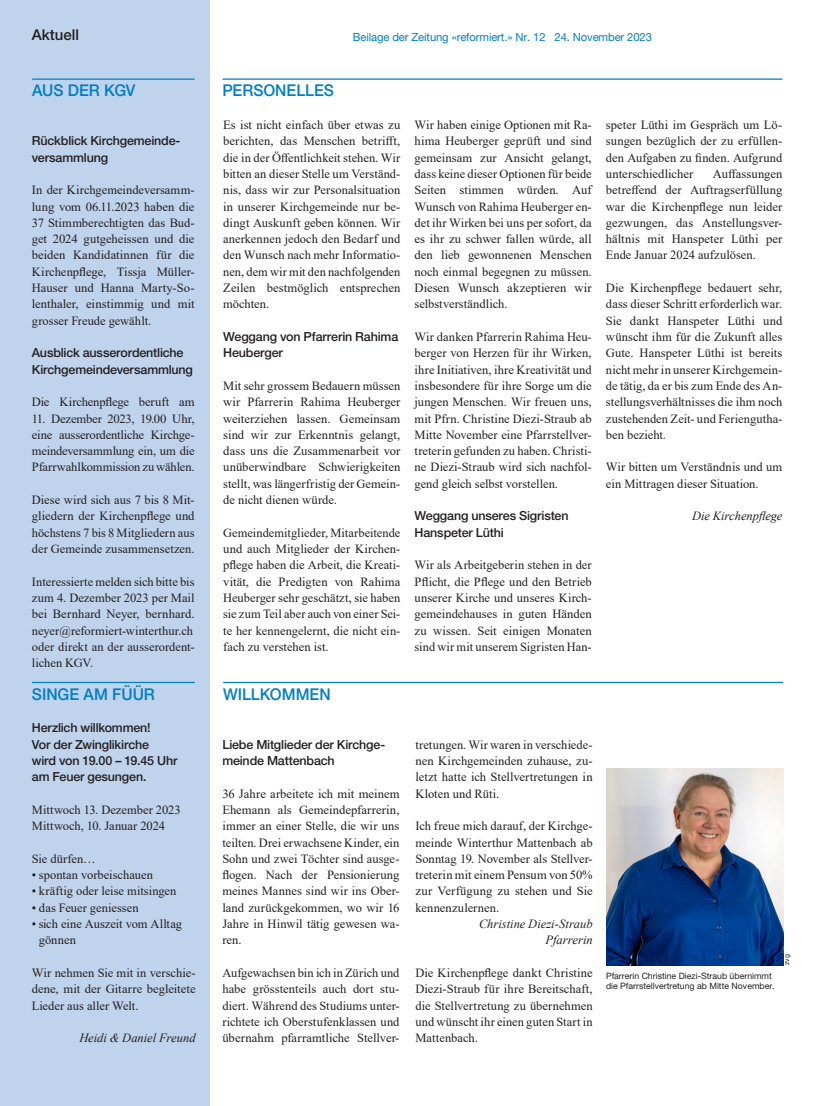
<style>
.page{position:relative;width:815px;height:1106px;background:#fff}
.page>*{position:absolute;margin:0;border:0;box-sizing:border-box;transform-origin:0 0}
.t1{font:500 16.25px "Helvetica Neue LT Pro";color:#007fc4;scale:.96 1}
.t2{font:500 15px "Helvetica Neue LT Pro";color:#231f20}
.t3{font:12.5px/16.2px "Times New Roman";color:#231f20;text-align:justify}
.t4{font:500 12.5px/16.2px "Helvetica Neue LT Pro";letter-spacing:-.015em;color:#231f20}
.t5{font:italic 12.5px/16.2px "Times New Roman";letter-spacing:-.005em;color:#231f20;text-align:right}
.t6{font:11.25px "Helvetica Neue LT Pro";letter-spacing:-.01em;color:#007fc4}
.t7{font:8.75px/10.5px "Helvetica Neue LT Pro";color:#231f20}
.t8{font:6.88px "Helvetica Neue LT Pro";color:#231f20}
</style>
<div class="page">
<div style="left:0;top:0;width:209px;height:1106px;background:#c0d3ec"></div>
<hr style="left:32px;top:78px;width:163px;height:2px;background:#007fc4">
<hr style="left:222px;top:78px;width:560px;height:2px;background:#007fc4">
<img style="left:606px;top:768px;width:177px;height:197px">
<hr style="left:223px;top:682px;width:560px;height:1px;background:#007fc4">
<hr style="left:32px;top:682px;width:163px;height:1px;background:#007fc4">
<p class="t2" style="left:32px;top:25px;width:49px">Aktuell</p>
<p class="t6" style="left:353px;top:30px;width:301px">Beilage der Zeitung «reformiert.» Nr. 12 24. November 2023</p>
<h1 class="t1" style="left:32px;top:81px;width:109px">AUS DER KGV</h1>
<p class="t4" style="left:32px;top:133px;width:150px">Rückblick Kirchgemeinde&shy;versammlung</p>
<p class="t3" style="left:32px;top:181px;width:164px">In der Kirchgemeindeversamm&shy;lung vom 06.11.2023 haben die 37 Stimmberechtigten das Bud&shy;get 2024 gutgeheissen und die beiden Kandidatinnen für die Kirchenpflege, Tissja Müller-Hauser und Hanna Marty-So&shy;lenthaler, einstimmig und mit grosser Freude gewählt.</p>
<p class="t4" style="left:32px;top:344px;width:163px">Ausblick ausserordentliche<br>Kirchgemeindeversammlung</p>
<p class="t3" style="left:32px;top:393px;width:164px">Die Kirchenpflege beruft am</p>
<p class="t3" style="left:32px;top:410px;width:164px">11. Dezember 2023, 19.00 Uhr, eine ausserordentliche Kirchge&shy;meindeversammlung ein, um die Pfarrwahlkommission zu wählen.</p>
<p class="t3" style="left:32px;top:491px;width:164px">Diese wird sich aus 7 bis 8 Mit&shy;gliedern der Kirchenpflege und höchstens 7 bis 8 Mitgliedern aus der Gemeinde zusammensetzen.</p>
<p class="t3" style="left:32px;top:573px;width:164px">Interessierte melden sich bitte bis zum 4. Dezember 2023 per Mail bei Bernhard Neyer, bernhard. neyer@reformiert-winterthur.ch oder direkt an der ausserordent&shy;lichen KGV.</p>
<h1 class="t1" style="left:32px;top:684px;width:130px">SINGE AM FÜÜR</h1>
<p class="t4" style="left:32px;top:719px;width:147px">Herzlich willkommen!<br>Vor der Zwinglikirche<br>wird von 19.00 – 19.45 Uhr am Feuer gesungen.</p>
<p class="t3" style="left:32px;top:801px;width:150px">Mittwoch 13. Dezember 2023<br>Mittwoch, 10. Januar 2024</p>
<p class="t3" style="left:32px;top:850px;width:65px">Sie dürfen…</p>
<p class="t3" style="left:32px;top:866px;width:123px">• spontan vorbeischauen</p>
<p class="t3" style="left:32px;top:882px;width:146px">• kräftig oder leise mitsingen</p>
<p class="t3" style="left:32px;top:899px;width:108px">• das Feuer geniessen</p>
<p class="t3" style="left:39px;top:915px;width:145px;text-indent:-7px">• sich eine Auszeit vom Alltag gönnen</p>
<p class="t3" style="left:32px;top:964px;width:165px">Wir nehmen Sie mit in verschie&shy;dene, mit der Gitarre begleitete Lieder aus aller Welt.</p>
<p class="t5" style="left:79px;top:1029px;width:118px">Heidi &amp; Daniel Freund</p>
<h1 class="t1" style="left:222px;top:81px;width:118px">PERSONELLES</h1>
<p class="t3" style="left:223px;top:116px;width:179px">Es ist nicht einfach über etwas zu berichten, das Menschen betrifft, die in der Öffentlichkeit stehen. Wir bitten an dieser Stelle um Verständ&shy;nis, dass wir zur Personalsituation in unserer Kirchgemeinde nur be&shy;dingt Auskunft geben können. Wir anerkennen jedoch den Bedarf und den Wunsch nach mehr Informatio&shy;nen, dem wir mit den nachfolgenden Zeilen bestmöglich entsprechen möchten.</p>
<p class="t4" style="left:223px;top:328px;width:177px">Weggang von Pfarrerin Rahima<br>Heuberger</p>
<p class="t3" style="left:223px;top:377px;width:179px">Mit sehr grossem Bedauern müssen wir Pfarrerin Rahima Heuberger weiterziehen lassen. Gemeinsam sind wir zur Erkenntnis gelangt, dass uns die Zusammenarbeit vor unüberwindbare Schwierigkeiten stellt, was längerfristig der Gemein&shy;de nicht dienen würde.</p>
<p class="t3" style="left:223px;top:524px;width:179px">Gemeindemitglieder, Mitarbeitende und auch Mitglieder der Kirchen&shy;pflege haben die Arbeit, die Kreati&shy;vität, die Predigten von Rahima Heuberger sehr geschätzt, sie haben sie zum Teil aber auch von einer Sei&shy;te her kennengelernt, die nicht ein&shy;fach zu verstehen ist.</p>
<p class="t3" style="left:415px;top:116px;width:179px">Wir haben einige Optionen mit Ra&shy;hima Heuberger geprüft und sind gemeinsam zur Ansicht gelangt, dass keine dieser Optionen für beide Seiten stimmen würden. Auf Wunsch von Rahima Heuberger en&shy;det ihr Wirken bei uns per sofort, da es ihr zu schwer fallen würde, all den lieb gewonnenen Menschen noch einmal begegnen zu müssen.<br>Diesen Wunsch akzeptieren wir selbstverständlich.</p>
<p class="t3" style="left:415px;top:328px;width:179px">Wir danken Pfarrerin Rahima Heu&shy;berger von Herzen für ihr Wirken, ihre Initiativen, ihre Kreativität und insbesondere für ihre Sorge um die jungen Menschen. Wir freuen uns, mit Pfrn. Christine Diezi-Straub ab Mitte November eine Pfarrstellver&shy;treterin gefunden zu haben. Christi&shy;ne Diezi-Straub wird sich nachfol&shy;gend gleich selbst vorstellen.</p>
<p class="t4" style="left:415px;top:507px;width:156px">Weggang unseres Sigristen<br>Hanspeter Lüthi</p>
<p class="t3" style="left:415px;top:556px;width:179px">Wir als Arbeitgeberin stehen in der Pflicht, die Pflege und den Betrieb unserer Kirche und unseres Kirch&shy;gemeindehauses in guten Händen zu wissen. Seit einigen Monaten sind wir mit unserem Sigristen Han-</p>
<p class="t3" style="left:606px;top:116px;width:178px">speter Lüthi im Gespräch um Lö&shy;sungen bezüglich der zu erfüllen&shy;den Aufgaben zu finden. Aufgrund unterschiedlicher</p>
<p class="t3" style="left:606px;top:165px;width:178px;text-indent:107px">Auffassungen betreffend der Auftragserfüllung war die Kirchenpflege nun leider gezwungen, das Anstellungsver&shy;hältnis mit Hanspeter Lüthi per Ende Januar 2024 aufzulösen.</p>
<p class="t3" style="left:606px;top:279px;width:178px">Die Kirchenpflege bedauert sehr, dass dieser Schritt erforderlich war.<br>Sie dankt Hanspeter Lüthi und wünscht ihm für die Zukunft alles Gute. Hanspeter Lüthi ist bereits nicht mehr in unserer Kirchgemein&shy;de tätig, da er bis zum Ende des An&shy;stellungsverhältnisses die ihm noch zustehenden Zeit- und Feriengutha&shy;ben bezieht.</p>
<p class="t3" style="left:606px;top:459px;width:178px">Wir bitten um Verständnis und um ein Mittragen dieser Situation.</p>
<p class="t5" style="left:692px;top:508px;width:92px">Die Kirchenpflege</p>
<h1 class="t1" style="left:223px;top:684px;width:113px">WILLKOMMEN</h1>
<p class="t4" style="left:222px;top:736px;width:165px">Liebe Mitglieder der Kirchge&shy;meinde Mattenbach</p>
<p class="t3" style="left:222px;top:785px;width:179px">36 Jahre arbeitete ich mit meinem Ehemann als Gemeindepfarrerin, immer an einer Stelle, die wir uns teilten. Drei erwachsene Kinder, ein Sohn und zwei Töchter sind ausge&shy;flogen. Nach der Pensionierung meines Mannes sind wir ins Ober&shy;land zurückgekommen, wo wir 16<br>Jahre in Hinwil tätig gewesen wa&shy;ren.</p>
<p class="t3" style="left:222px;top:964px;width:179px">Aufgewachsen bin ich in Zürich und habe grösstenteils auch dort stu&shy;diert. Während des Studiums unter&shy;richtete ich Oberstufenklassen und übernahm pfarramtliche Stellver-</p>
<p class="t3" style="left:415px;top:736px;width:179px">tretungen. Wir waren in verschiede&shy;nen Kirchgemeinden zuhause, zu&shy;letzt hatte ich Stellvertretungen in Kloten und Rüti.</p>
<p class="t3" style="left:415px;top:817px;width:179px">Ich freue mich darauf, der Kirchge&shy;meinde Winterthur Mattenbach ab Sonntag 19. November als Stellver&shy;treterin mit einem Pensum von 50% zur Verfügung zu stehen und Sie kennenzulernen.</p>
<p class="t5" style="left:479px;top:915px;width:115px">Christine Diezi-Straub<br>Pfarrerin</p>
<p class="t3" style="left:415px;top:964px;width:179px">Die Kirchenpflege dankt Christine Diezi-Straub für ihre Bereitschaft, die Stellvertretung zu übernehmen und wünscht ihr einen guten Start in Mattenbach.</p>
<p class="t7" style="left:606px;top:970px;width:170px">Pfarrerin Christine Diezi-Straub übernimmt die Pfarrstellvertretung ab Mitte November.</p>
<p class="t8" style="left:783px;top:965px;width:12px;rotate:-90deg">zvg</p>
</div>
